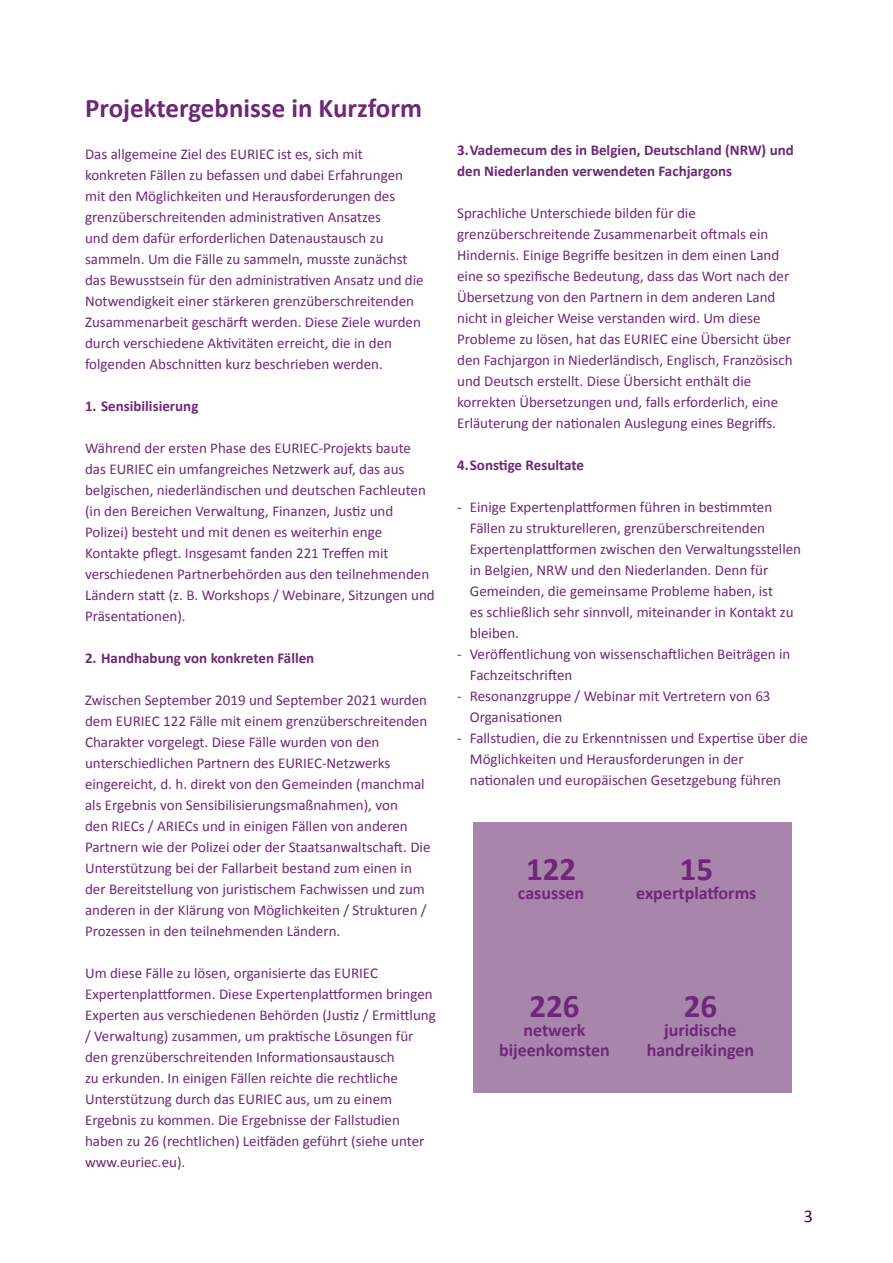
<style>
.page{position:relative;width:893px;height:1263px;background:#fff}
.page>*{position:absolute;margin:0;border:0;box-sizing:border-box;transform-origin:0 0}
.t1{font:700 33px "Calibri";color:#6f2877}
.t2{font:700 27px "Calibri";color:#6f2877}
.t3{font:700 18px/19.5px "Calibri";color:#6f2877;text-align:center}
.t4{font:18px "Calibri";color:#4b0048}
.t5{font:15px/21px "Calibri";color:#6f2877}
.t6{font:700 15px/21px "Calibri";color:#6f2877}
</style>
<div class="page">
<div style="left:473px;top:823px;width:319px;height:270px;background:#a984ad"></div>
<h2 class="t2" style="left:85px;top:89px;width:338px">Projektergebnisse in Kurzform</h2>
<p class="t5" style="left:85px;top:143px;width:340px">Das allgemeine Ziel des EURIEC ist es, sich mit konkreten Fällen zu befassen und dabei Erfahrungen mit den Möglichkeiten und Herausforderungen des grenzüberschreitenden administrativen Ansatzes<br>und dem dafür erforderlichen Datenaustausch zu sammeln. Um die Fälle zu sammeln, musste zunächst das Bewusstsein für den administrativen Ansatz und die Notwendigkeit einer stärkeren grenzüberschreitenden Zusammenarbeit geschärft werden. Diese Ziele wurden durch verschiedene Aktivitäten erreicht, die in den folgenden Abschnitten kurz beschrieben werden.</p>
<p class="t6" style="left:85px;top:395px;width:115px">1. Sensibilisierung</p>
<p class="t5" style="left:85px;top:437px;width:351px">Während der ersten Phase des EURIEC-Projekts baute das EURIEC ein umfangreiches Netzwerk auf, das aus belgischen, niederländischen und deutschen Fachleuten (in den Bereichen Verwaltung, Finanzen, Justiz und Polizei) besteht und mit denen es weiterhin enge Kontakte pflegt. Insgesamt fanden 221 Treffen mit verschiedenen Partnerbehörden aus den teilnehmenden Ländern statt (z. B. Workshops / Webinare, Sitzungen und Präsentationen).</p>
<p class="t6" style="left:85px;top:647px;width:231px">2. Handhabung von konkreten Fällen</p>
<p class="t5" style="left:85px;top:689px;width:347px">Zwischen September 2019 und September 2021 wurden dem EURIEC 122 Fälle mit einem grenzüberschreitenden Charakter vorgelegt. Diese Fälle wurden von den unterschiedlichen Partnern des EURIEC-Netzwerks eingereicht, d. h. direkt von den Gemeinden (manchmal als Ergebnis von Sensibilisierungsmaßnahmen), von<br>den RIECs / ARIECs und in einigen Fällen von anderen Partnern wie der Polizei oder der Staatsanwaltschaft. Die Unterstützung bei der Fallarbeit bestand zum einen in der Bereitstellung von juristischem Fachwissen und zum anderen in der Klärung von Möglichkeiten / Strukturen / Prozessen in den teilnehmenden Ländern.</p>
<p class="t5" style="left:85px;top:962px;width:352px">Um diese Fälle zu lösen, organisierte das EURIEC Expertenplattformen. Diese Expertenplattformen bringen Experten aus verschiedenen Behörden (Justiz / Ermittlung / Verwaltung) zusammen, um praktische Lösungen für den grenzüberschreitenden Informationsaustausch<br>zu erkunden. In einigen Fällen reichte die rechtliche Unterstützung durch das EURIEC aus, um zu einem Ergebnis zu kommen. Die Ergebnisse der Fallstudien haben zu 26 (rechtlichen) Leitfäden geführt (siehe unter www.euriec.eu).</p>
<p class="t6" style="left:457px;top:139px;width:338px">3.Vademecum des in Belgien, Deutschland (NRW) und den Niederlanden verwendeten Fachjargons</p>
<p class="t5" style="left:457px;top:202px;width:337px">Sprachliche Unterschiede bilden für die grenzüberschreitende Zusammenarbeit oftmals ein Hindernis. Einige Begriffe besitzen in dem einen Land eine so spezifische Bedeutung, dass das Wort nach der Übersetzung von den Partnern in dem anderen Land nicht in gleicher Weise verstanden wird. Um diese Probleme zu lösen, hat das EURIEC eine Übersicht über den Fachjargon in Niederländisch, Englisch, Französisch und Deutsch erstellt. Diese Übersicht enthält die korrekten Übersetzungen und, falls erforderlich, eine Erläuterung der nationalen Auslegung eines Begriffs.</p>
<p class="t6" style="left:457px;top:454px;width:128px">4.Sonstige Resultate</p>
<p class="t5" style="left:470px;top:496px;width:333px;text-indent:-13px">- Einige Expertenplattformen führen in bestimmten Fällen zu strukturelleren, grenzüberschreitenden Expertenplattformen zwischen den Verwaltungsstellen in Belgien, NRW und den Niederlanden. Denn für Gemeinden, die gemeinsame Probleme haben, ist<br>es schließlich sehr sinnvoll, miteinander in Kontakt zu bleiben.</p>
<p class="t5" style="left:470px;top:643px;width:322px;text-indent:-13px">- Veröffentlichung von wissenschaftlichen Beiträgen in<br>Fachzeitschriften</p>
<p class="t5" style="left:470px;top:685px;width:302px;text-indent:-13px">- Resonanzgruppe / Webinar mit Vertretern von 63<br>Organisationen</p>
<p class="t5" style="left:470px;top:727px;width:340px;text-indent:-13px">- Fallstudien, die zu Erkenntnissen und Expertise über die<br>Möglichkeiten und Herausforderungen in der nationalen und europäischen Gesetzgebung führen</p>
<h1 class="t1" style="left:526px;top:845px;width:52px">122</h1>
<p class="t3" style="left:518px;top:883px;width:68px">casussen</p>
<h1 class="t1" style="left:680px;top:845px;width:35px">15</h1>
<p class="t3" style="left:636px;top:883px;width:122px">expertplatforms</p>
<h1 class="t1" style="left:529px;top:982px;width:52px">226</h1>
<p class="t3" style="left:499px;top:1020px;width:112px">netwerk bijeenkomsten</p>
<h1 class="t1" style="left:684px;top:982px;width:35px">26</h1>
<p class="t3" style="left:647px;top:1020px;width:109px">juridische handreikingen</p>
<p class="t4" style="left:804px;top:1204px;width:11px">3</p>
</div>
